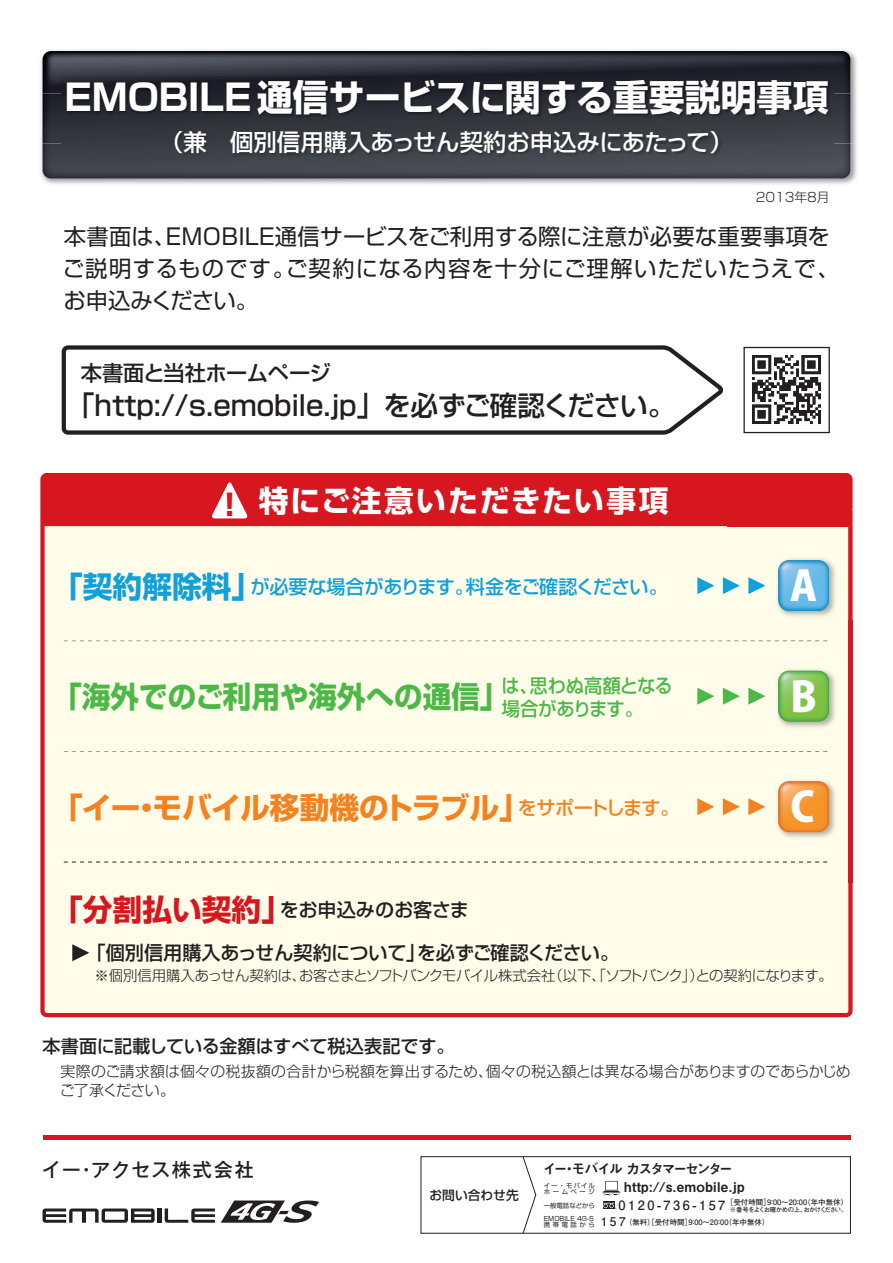
<style>
.page{position:relative;width:893px;height:1263px;background:#fff}
.page>*{position:absolute;margin:0;border:0;box-sizing:border-box;transform-origin:0 0}
.t1{font:40.95px "Koz Go Pro Heavy 90 pv RKSJ H";color:#fff}
.t2{font:36.15px "Shin Go Pro Bold 90 pv RKSJ H";color:#fff}
.t3{font:29.7px "Shin Go Pro Bold 90 pv RKSJ H";letter-spacing:-.025em;color:#f58220}
.t4{font:29.7px "Shin Go Pro Bold 90 pv RKSJ H";color:#4cb848;scale:.96 1}
.t5{font:29.7px "Shin Go Pro Bold 90 pv RKSJ H";letter-spacing:.07em;color:#fff}
.t6{font:29.7px "Shin Go Pro Heavy 90 pv RKSJ H";color:#d7171f}
.t7{font:27.6px "Shin Go Pro Medium 90 pv RKSJ H";color:#231f20}
.t8{font:23.4px "Shin Go Pro Medium 90 pv RKSJ H";color:#fff}
.t9{font:22.35px/32px "Shin Go Pro Regular 90 pv RKSJ H";letter-spacing:.015em;color:#231f20}
.t10{font:21.3px "Shin Go Pro Medium 90 pv RKSJ H";letter-spacing:-.02em;color:#231f20}
.t11{font:19.2px "Shin Go Pro Medium 90 pv RKSJ H";letter-spacing:-.01em;color:#231f20}
.t12{font:19.2px "Shin Go Pro Medium 90 pv RKSJ H";letter-spacing:-.03em;color:#12a0db}
.t13{font:19.2px/23.4px "Shin Go Pro Medium 90 pv RKSJ H";letter-spacing:-.01em;color:#4cb848;scale:.96 1}
.t14{font:19.2px "Gothic MB101 Pro Medium 90 pv RKSJ H";letter-spacing:.065em;color:#231f20}
.t15{font:18px "Shin Go Pro Medium 90 pv RKSJ H";color:#231f20}
.t16{font:14.85px/19.2px "Shin Go Pro Light 90 pv RKSJ H";letter-spacing:.005em;color:#231f20}
.t17{font:14.4px "Shin Go Pro Light 90 pv RKSJ H";letter-spacing:-.04em;color:#231f20}
.t18{font:13.8px "Midashi Go Pro MB31 90 pv RKSJ H";letter-spacing:-.16em;color:#231f20}
.t19{font:13.5px "Midashi Go Pro MB31 90 pv RKSJ H";letter-spacing:.025em;color:#231f20}
.t20{font:12.75px "Futo Go B101 Pro Bold 90 pv RKSJ H";letter-spacing:.2em;color:#231f20}
.t21{font:12.75px "Shin Go Pro Light 90 pv RKSJ H";color:#231f20}
.t22{font:12.75px "Shin Go Pro Medium 90 pv RKSJ H";color:#231f20}
.t23{font:7.5px "Futo Go B101 Pro Bold 90 pv RKSJ H";color:#231f20}
.t24{font:6.45px "Futo Go B101 Pro Bold 90 pv RKSJ H";letter-spacing:-.1em;color:#231f20}
.t25{font:6.45px "Shin Go Pro Regular 90 pv RKSJ H";letter-spacing:.01em;color:#231f20}
.t26{font:6.45px/6.4px "Shin Go Pro Regular 90 pv RKSJ H";letter-spacing:.4em;color:#231f20}
.t27{font:1.95px "Helvetica Neue";color:#231f20}
.s1{font-family:"Shin Go Pro Bold 90 pv RKSJ H";font-size:29.7px}
.s2{font-family:"Shin Go Pro Medium 90 pv RKSJ H";font-size:19.2px}
.s3{font-family:"Shin Go Pro Bold 90 pv RKSJ H";font-size:29.7px;color:#d7171f}
.s4{font-size:12px}
</style>
<div class="page">
<div style="left:40px;top:473px;width:813px;height:544px;background:#fffde9"></div>
<img style="left:41px;top:50px;width:816px;height:135px">
<img style="left:43px;top:143px;width:807px;height:36px">
<img style="left:856px;top:50px;width:1px;height:93px">
<img style="left:43px;top:94px;width:19px;height:49px">
<img style="left:834px;top:94px;width:16px;height:49px">
<img style="left:43px;top:51px;width:807px;height:43px">
<svg style="left:61px;top:345px;width:662px;height:90px"></svg>
<div style="left:43px;top:1135px;width:807px;height:5px;background:#d7171f"></div>
<img style="left:62px;top:77px;width:772px;height:84px">
<img style="left:848px;top:510px;width:5px;height:152px">
<div style="left:728px;top:526px;width:120px;height:94px;background:#fffde9"></div>
<img style="left:774px;top:556px;width:64px;height:64px">
<img style="left:778px;top:560px;width:51px;height:51px;border-radius:11px">
<div style="left:43px;top:475px;width:807px;height:51px;background:#d7171f"></div>
<svg style="left:748px;top:577px;width:17px;height:17px"></svg>
<svg style="left:723px;top:577px;width:17px;height:17px"></svg>
<svg style="left:697px;top:577px;width:17px;height:17px"></svg>
<svg style="left:64px;top:641px;width:664px;height:1px"></svg>
<div style="left:728px;top:620px;width:120px;height:111px;background:#fffde9"></div>
<img style="left:848px;top:662px;width:5px;height:69px">
<img style="left:728px;top:641px;width:99px;height:1px">
<img style="left:774px;top:666px;width:64px;height:65px">
<img style="left:778px;top:671px;width:51px;height:51px;border-radius:11px">
<svg style="left:748px;top:688px;width:17px;height:17px"></svg>
<svg style="left:723px;top:688px;width:17px;height:17px"></svg>
<svg style="left:697px;top:688px;width:17px;height:17px"></svg>
<svg style="left:64px;top:751px;width:664px;height:1px"></svg>
<div style="left:728px;top:772px;width:125px;height:111px;background:#fffde9"></div>
<div style="left:728px;top:731px;width:125px;height:41px;background:#fffde9"></div>
<img style="left:728px;top:751px;width:99px;height:1px">
<img style="left:774px;top:777px;width:64px;height:64px">
<img style="left:778px;top:781px;width:51px;height:51px;border-radius:11px">
<svg style="left:748px;top:798px;width:17px;height:17px"></svg>
<svg style="left:723px;top:798px;width:17px;height:17px"></svg>
<svg style="left:697px;top:798px;width:17px;height:17px"></svg>
<svg style="left:64px;top:862px;width:765px;height:1px"></svg>
<svg style="left:605px;top:1181px;width:13px;height:9px"></svg>
<div style="left:606px;top:1181px;width:11px;height:9px;background:#fff"></div>
<svg style="left:602px;top:1191px;width:18px;height:4px"></svg>
<svg style="left:603px;top:1201px;width:11px;height:8px"></svg>
<svg style="left:603px;top:1203px;width:11px;height:5px"></svg>
<div style="left:421px;top:1156px;width:430px;height:77px;border:1px solid #231f20"></div>
<svg style="left:522px;top:1156px;width:14px;height:78px"></svg>
<svg style="left:72px;top:944px;width:17px;height:17px"></svg>
<div style="left:743px;top:347px;width:87px;height:86px;border:1px solid #231f20"></div>
<img style="left:753px;top:356px;width:68px;height:68px">
<hr style="left:158px;top:1208px;width:4px;height:15px;background:#231f20">
<svg style="left:43px;top:1208px;width:112px;height:15px"></svg>
<svg style="left:165px;top:1208px;width:50px;height:15px"></svg>
<svg style="left:221px;top:1200px;width:98px;height:23px"></svg>
<h2 class="t2" style="left:64px;top:84px;width:766px">EMOBILE通信サービスに関する重要説明事項</h2>
<p class="t8" style="left:160px;top:134px;width:574px">（兼　個別信用購入あっせん契約お申込みにあたって）</p>
<p class="t21" style="left:756px;top:192px;width:75px">2013年8月</p>
<p class="t9" style="left:63px;top:224px;width:779px">本書面は、EMOBILE通信サービスをご利用する際に注意が必要な重要事項をご説明するものです。ご契約になる内容を十分にご理解いただいたうえで、お申込みください。</p>
<p class="t10" style="left:81px;top:365px;width:251px">本書面と当社ホームページ</p>
<p class="t7" style="left:67px;top:395px;width:610px">「http://s.emobile.jp」を必ずご確認ください。</p>
<h3 class="t6" style="left:215px;top:493px;width:31px">！</h3>
<h3 class="t5" style="left:259px;top:489px;width:411px">特にご注意いただきたい事項</h3>
<p class="t12" style="left:53px;top:579px;width:616px"><span class="s1">「契約解除料」</span>が必要な場合があります。料金をご確認ください。</p>
<h1 class="t1" style="left:790px;top:570px;width:29px">A</h1>
<p class="t13" style="left:501px;top:677px;width:180px">は、思わぬ高額となる場合があります。</p>
<h3 class="t4" style="left:53px;top:686px;width:476px">「海外でのご利用や海外への通信」</h3>
<h1 class="t1" style="left:790px;top:681px;width:28px">B</h1>
<h3 class="t3" style="left:53px;top:797px;width:628px">「イー・モバイル移動機のトラブル」<span class="s2">をサポートします。</span></h3>
<h1 class="t1" style="left:790px;top:792px;width:26px">C</h1>
<p class="t11" style="left:53px;top:902px;width:417px"><span class="s3">「分割払い契約」</span>をお申込みのお客さま</p>
<p class="t11" style="left:87px;top:945px;width:534px">「個別信用購入あっせん契約について」を必ずご確認ください。</p>
<p class="t17" style="left:94px;top:970px;width:740px">※個別信用購入あっせん契約は、お客さまとソフトバンクモバイル株式会社（以下、「ソフトバンク」）との契約になります。</p>
<p class="t15" style="left:43px;top:1040px;width:413px">本書面に記載している金額はすべて税込表記です。</p>
<p class="t16" style="left:60px;top:1063px;width:792px">実際のご請求額は個々の税抜額の合計から税額を算出するため、個々の税込額とは異なる場合がありますのであらかじめご了承ください。</p>
<p class="t14" style="left:42px;top:1162px;width:213px">イー・アクセス株式会社</p>
<p class="t22" style="left:429px;top:1191px;width:91px">お問い合わせ先</p>
<p class="t18" style="left:543px;top:1164px;width:192px">イー・モバイル カスタマーセンター</p>
<p class="t26" style="left:544px;top:1183px;width:53px">イー・モバイルホームページ</p>
<p class="t19" style="left:624px;top:1182px;width:122px">http://s.emobile.jp</p>
<p class="t23" style="left:726px;top:1199px;width:124px">［受付時間］9：00～20：00（年中無休）</p>
<p class="t24" style="left:730px;top:1207px;width:119px">※番号をよくお確かめの上、おかけください。</p>
<p class="t27" style="left:615px;top:1208px;width:3px">®</p>
<p class="t20" style="left:618px;top:1200px;width:108px">0120-736-157</p>
<p class="t25" style="left:544px;top:1203px;width:53px">一般電話などから</p>
<p class="t25" style="left:544px;top:1216px;width:52px">EMOBILE 4G-S</p>
<p class="t23" style="left:544px;top:1219px;width:227px"><sub>携帯電話から</sub> <span class="s4">1 5 7</span>（無料）［受付時間］9：00～20：00（年中無休）</p>
</div>
